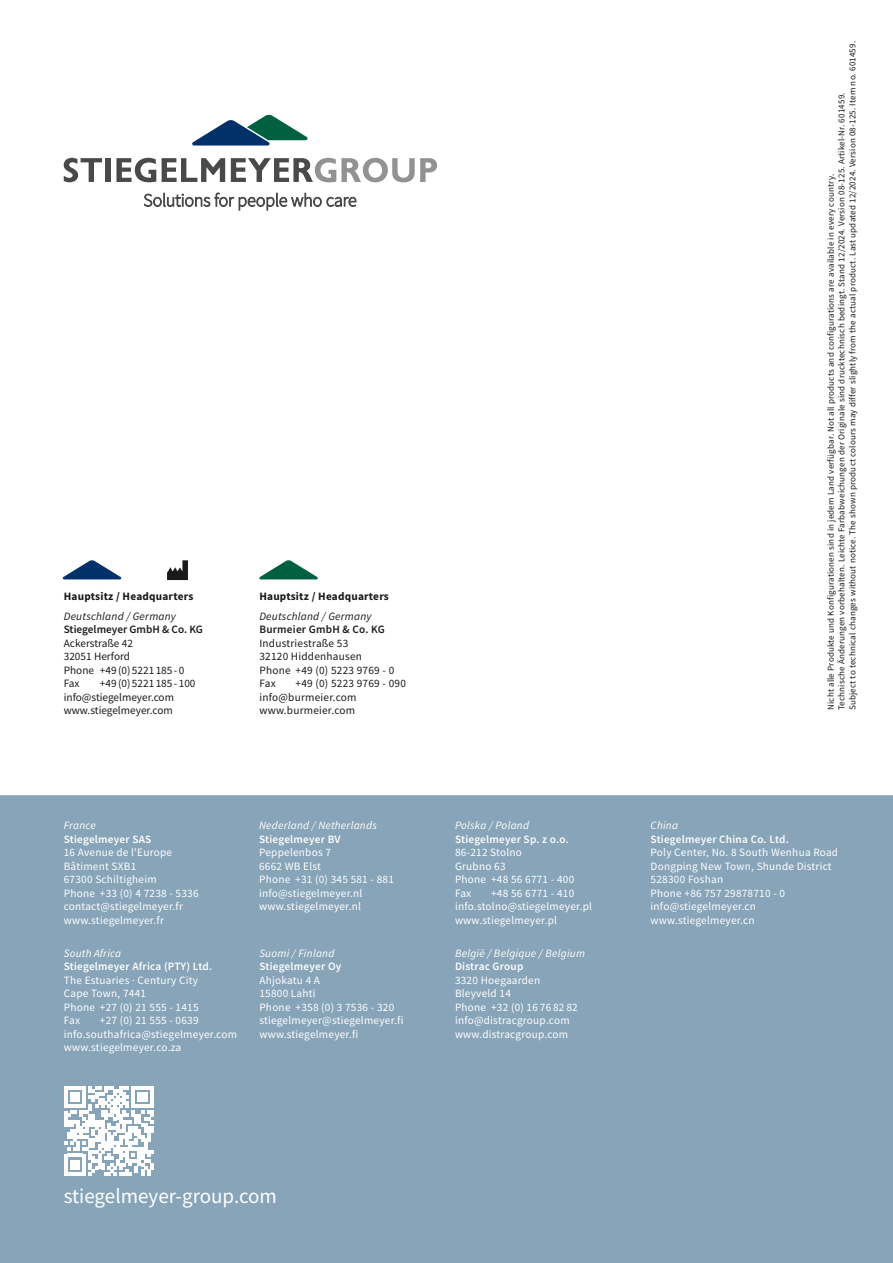
<style>
.page{position:relative;width:893px;height:1263px;background:#fff}
.page>*{position:absolute;margin:0;border:0;box-sizing:border-box;transform-origin:0 0}
.t1{font:21px "Source Sans Pro";color:#fff}
.t2{font:11.25px/13.5px "Source Sans Pro";letter-spacing:.02em;color:#fff}
.t3{font:600 11.25px "Source Sans Pro";letter-spacing:.02em;color:#fff}
.t4{font:11.25px/13.5px "Source Sans Pro";letter-spacing:.02em;color:#1a1a18}
.t5{font:11.25px/13.5px "Source Sans Pro";color:#1a1a18}
.t6{font:italic 11.25px "Source Sans Pro";letter-spacing:.02em;color:#fff}
.t7{font:700 11.25px "Source Sans Pro";letter-spacing:.02em;color:#1a1a18}
.t8{font:italic 11.25px "Source Sans Pro";letter-spacing:.02em;color:#1a1a18}
.t9{font:600 11.25px "Source Sans Pro";color:#1a1a18}
.t10{font:600 11.25px "Source Sans Pro";letter-spacing:.02em;color:#1a1a18}
.t11{font:9px/10.8px "Source Sans Pro";letter-spacing:.02em;color:#1a1a18}
</style>
<div class="page">
<div style="left:0;top:795px;width:893px;height:468px;background:#87a4b9"></div>
<svg style="left:64px;top:1086px;width:89px;height:89px"></svg>
<svg style="left:63px;top:560px;width:58px;height:19px"></svg>
<svg style="left:259px;top:560px;width:59px;height:19px"></svg>
<img style="left:167px;top:560px;width:21px;height:21px">
<svg style="left:64px;top:158px;width:38px;height:24px"></svg>
<div style="left:105px;top:158px;width:6px;height:24px;background:#494948"></div>
<svg style="left:116px;top:158px;width:40px;height:24px"></svg>
<svg style="left:162px;top:158px;width:63px;height:24px"></svg>
<svg style="left:231px;top:158px;width:206px;height:24px"></svg>
<svg style="left:192px;top:115px;width:116px;height:31px"></svg>
<svg style="left:144px;top:193px;width:212px;height:17px"></svg>
<p class="t7" style="left:64px;top:588px;width:131px">Hauptsitz / Headquarters</p>
<p class="t7" style="left:259px;top:588px;width:131px">Hauptsitz / Headquarters</p>
<p class="t8" style="left:64px;top:609px;width:114px">Deutschland / Germany</p>
<p class="t9" style="left:64px;top:622px;width:141px">Stiegelmeyer GmbH &amp; Co. KG</p>
<p class="t5" style="left:64px;top:636px;width:122px">Ackerstraße 42<br>32051 Herford<br>Phone +49 (0) 5221 185 - 0<br>Fax</p>
<p class="t5" style="left:64px;top:677px;width:133px;text-indent:36px">+49 (0) 5221 185 - 100 info@stiegelmeyer.com www.stiegelmeyer.com</p>
<p class="t8" style="left:259px;top:609px;width:114px">Deutschland / Germany</p>
<p class="t10" style="left:259px;top:622px;width:127px">Burmeier GmbH &amp; Co. KG</p>
<p class="t4" style="left:259px;top:636px;width:136px">Industriestraße 53<br>32120 Hiddenhausen<br>Phone +49 (0) 5223 9769 - 0<br>Fax</p>
<p class="t4" style="left:259px;top:677px;width:148px;text-indent:36px">+49 (0) 5223 9769 - 090 info@burmeier.com www.burmeier.com</p>
<p class="t6" style="left:64px;top:818px;width:34px">France</p>
<p class="t3" style="left:64px;top:831px;width:89px">Stiegelmeyer SAS</p>
<p class="t2" style="left:64px;top:845px;width:136px">16 Avenue de l'Europe<br>Bâtiment SXB1<br>67300 Schiltigheim<br>Phone +33 (0) 4 7238 - 5336 contact@stiegelmeyer.fr www.stiegelmeyer.fr</p>
<p class="t6" style="left:64px;top:946px;width:59px">South Africa</p>
<p class="t3" style="left:64px;top:959px;width:150px">Stiegelmeyer Africa (PTY) Ltd.</p>
<p class="t2" style="left:64px;top:973px;width:136px">The Estuaries · Century City<br>Cape Town, 7441<br>Phone +27 (0) 21 555 - 1415<br>Fax</p>
<p class="t2" style="left:64px;top:1013px;width:175px;text-indent:36px">+27 (0) 21 555 - 0639 info.southafrica@stiegelmeyer.com www.stiegelmeyer.co.za</p>
<p class="t6" style="left:259px;top:818px;width:119px">Nederland / Netherlands</p>
<p class="t3" style="left:259px;top:831px;width:83px">Stiegelmeyer BV</p>
<p class="t2" style="left:259px;top:846px;width:136px">Peppelenbos 7<br>6662 WB Elst<br>Phone +31 (0) 345 581 - 881 info@stiegelmeyer.nl www.stiegelmeyer.nl</p>
<p class="t6" style="left:259px;top:946px;width:77px">Suomi / Finland</p>
<p class="t3" style="left:259px;top:959px;width:84px">Stiegelmeyer Oy</p>
<p class="t2" style="left:259px;top:973px;width:146px">Ahjokatu 4 A<br>15800 Lahti<br>Phone +358 (0) 3 7536 - 320 stiegelmeyer@stiegelmeyer.fi www.stiegelmeyer.fi</p>
<p class="t6" style="left:455px;top:818px;width:76px">Polska / Poland</p>
<p class="t3" style="left:455px;top:831px;width:115px">Stiegelmeyer Sp. z o.o.</p>
<p class="t2" style="left:455px;top:845px;width:121px">86-212 Stolno<br>Grubno 63<br>Phone +48 56 6771 - 400<br>Fax</p>
<p class="t2" style="left:455px;top:886px;width:139px;text-indent:36px">+48 56 6771 - 410 info.stolno@stiegelmeyer.pl www.stiegelmeyer.pl</p>
<p class="t6" style="left:455px;top:946px;width:132px">België / Belgique / Belgium</p>
<p class="t3" style="left:455px;top:959px;width:70px">Distrac Group</p>
<p class="t2" style="left:455px;top:973px;width:124px">3320 Hoegaarden<br>Bleyveld 14<br>Phone +32 (0) 16 76 82 82 info@distracgroup.com www.distracgroup.com</p>
<h1 class="t1" style="left:64px;top:1183px;width:215px">stiegelmeyer-group.com</h1>
<p class="t11" style="left:825px;top:710px;width:671px;rotate:-90deg">Nicht alle Produkte und Konfigurationen sind in jedem Land verfügbar. Not all products and configurations are available in every country.<br>Technische Änderungen vorbehalten. Leichte Farbabweichungen der Originale sind drucktechnisch bedingt. Stand 12/2024. Version 08-125. Artikel-Nr. 601459.<br>Subject to technical changes without notice. The shown product colours may differ slightly from the actual product. Last updated 12/2024. Version 08-125. Item no. 601459.</p>
<p class="t6" style="left:651px;top:818px;width:29px">China</p>
<p class="t3" style="left:651px;top:831px;width:140px">Stiegelmeyer China Co. Ltd.</p>
<p class="t2" style="left:651px;top:846px;width:189px">Poly Center, No. 8 South Wenhua Road<br>Dongping New Town, Shunde District<br>528300 Foshan<br>Phone +86 757 29878710 - 0 info@stiegelmeyer.cn www.stiegelmeyer.cn</p>
</div>
